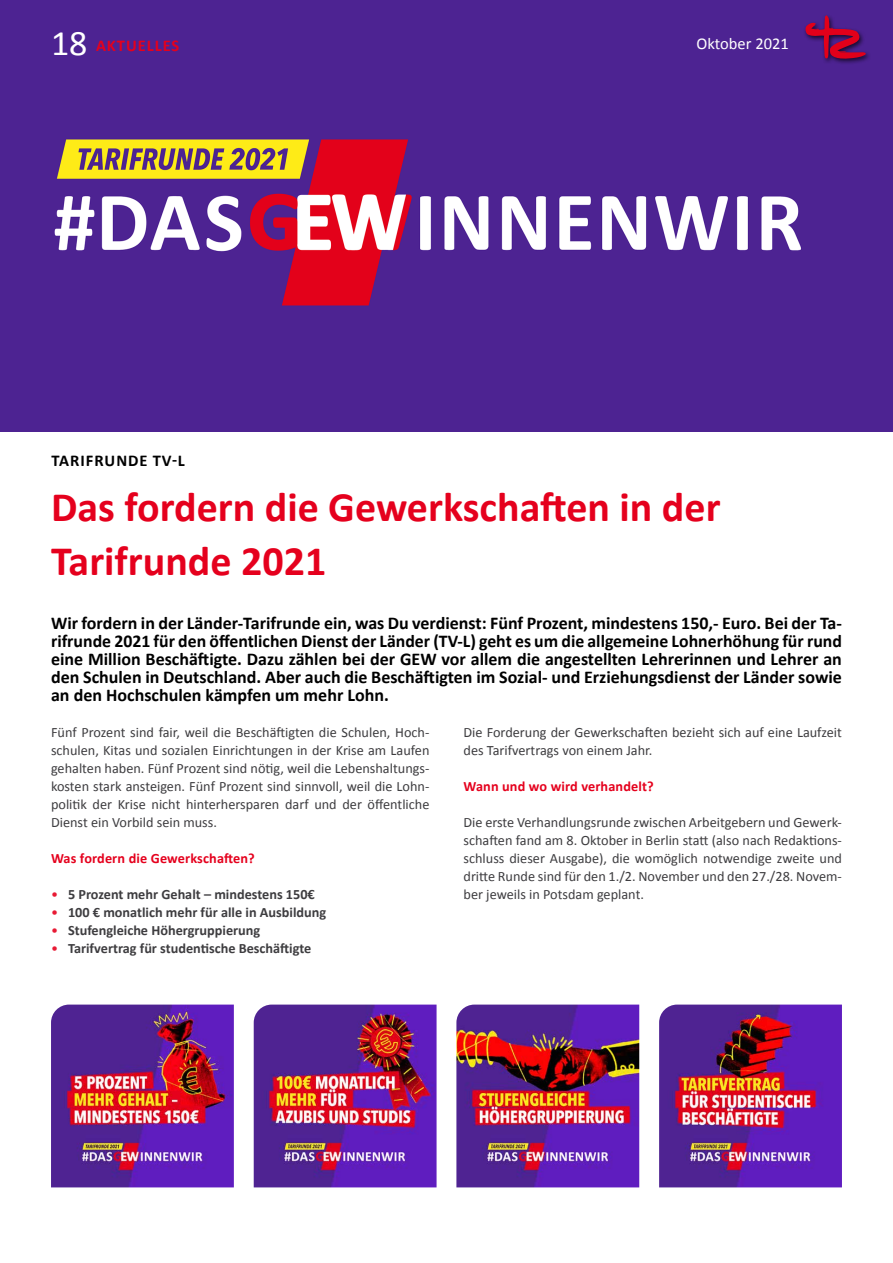
<style>
.page{position:relative;width:893px;height:1263px;background:#fff}
.page>*{position:absolute;margin:0;border:0;box-sizing:border-box;transform-origin:0 0}
.t1{font:700 42px/54px "Calibri";color:#e5001d}
.t2{font:700 18px/18px "Calibri";color:#000;text-align:justify}
.t3{font:700 16.5px "Calibri";letter-spacing:.06em;color:#000}
.t4{font:700 16.5px "Calibri";letter-spacing:.06em;color:#e5001d}
.t5{font:16.5px "Calibri";color:#fff}
.t6{font:14.25px/18px "Calibri";color:#3e3d40;text-align:justify}
.t7{font:700 14.25px "Calibri";color:#3e3d40}
.t8{font:700 14.25px "Calibri";letter-spacing:.01em;color:#e5001d}
.s1{font-weight:400;font-size:36px;color:#fff}
.s2{font-weight:400;color:#e81a34}
</style>
<div class="page">
<img style="left:0;top:0;width:893px;height:431px">
<img style="left:51px;top:1004px;width:183px;height:183px">
<img style="left:254px;top:1004px;width:183px;height:183px">
<img style="left:456px;top:1004px;width:183px;height:183px">
<img style="left:659px;top:1004px;width:183px;height:183px">
<div style="left:803px;top:1px;width:69px;height:64px;background:#000;opacity:.69"></div>
<svg style="left:805px;top:15px;width:61px;height:44px;background:#79145e"></svg>
<p class="t4" style="left:51px;top:34px;width:130px"><span class="s1">18</span> AKTUELLES</p>
<p class="t5" style="left:697px;top:33px;width:94px">Oktober 2021</p>
<p class="t3" style="left:51px;top:449px;width:135px">TARIFRUNDE TV-L</p>
<h1 class="t1" style="left:51px;top:479px;width:671px">Das fordern die Gewerkschaften in der<br>Tarifrunde 2021</h1>
<p class="t2" style="left:51px;top:614px;width:792px">Wir fordern in der Länder-Tarifrunde ein, was Du verdienst: Fünf Prozent, mindestens 150,- Euro. Bei der Ta&shy;rifrunde 2021 für den öffentlichen Dienst der Länder (TV-L) geht es um die allgemeine Lohnerhöhung für rund eine Million Beschäftigte. Dazu zählen bei der GEW vor allem die angestellten Lehrerinnen und Lehrer an den Schulen in Deutschland. Aber auch die Beschäftigten im Sozial- und Erziehungsdienst der Länder sowie an den Hochschulen kämpfen um mehr Lohn.</p>
<p class="t6" style="left:51px;top:724px;width:380px">Fünf Prozent sind fair, weil die Beschäftigten die Schulen, Hoch&shy;schulen, Kitas und sozialen Einrichtungen in der Krise am Laufen gehalten haben. Fünf Prozent sind nötig, weil die Lebenshaltungs&shy;kosten stark ansteigen. Fünf Prozent sind sinnvoll, weil die Lohn&shy;politik der Krise nicht hinterhersparen darf und der öffentliche Dienst ein Vorbild sein muss.</p>
<p class="t8" style="left:51px;top:848px;width:205px">Was fordern die Gewerkschaften?</p>
<p class="t7" style="left:51px;top:884px;width:265px"><span class="s2">•</span> 5 Prozent mehr Gehalt – mindestens 150€</p>
<p class="t7" style="left:51px;top:902px;width:277px"><span class="s2">•</span> 100 € monatlich mehr für alle in Ausbildung</p>
<p class="t7" style="left:51px;top:920px;width:211px"><span class="s2">•</span> Stufengleiche Höhergruppierung</p>
<p class="t7" style="left:51px;top:938px;width:262px"><span class="s2">•</span> Tarifvertrag für studentische Beschäftigte</p>
<p class="t6" style="left:463px;top:724px;width:380px">Die Forderung der Gewerkschaften bezieht sich auf eine Laufzeit des Tarifvertrags von einem Jahr.</p>
<p class="t8" style="left:463px;top:776px;width:192px">Wann und wo wird verhandelt?</p>
<p class="t6" style="left:463px;top:814px;width:380px">Die erste Verhandlungsrunde zwischen Arbeitgebern und Gewerk&shy;schaften fand am 8. Oktober in Berlin statt (also nach Redaktions&shy;schluss dieser Ausgabe), die womöglich notwendige zweite und dritte Runde sind für den 1./2. November und den 27./28. Novem&shy;ber jeweils in Potsdam geplant.</p>
</div>
